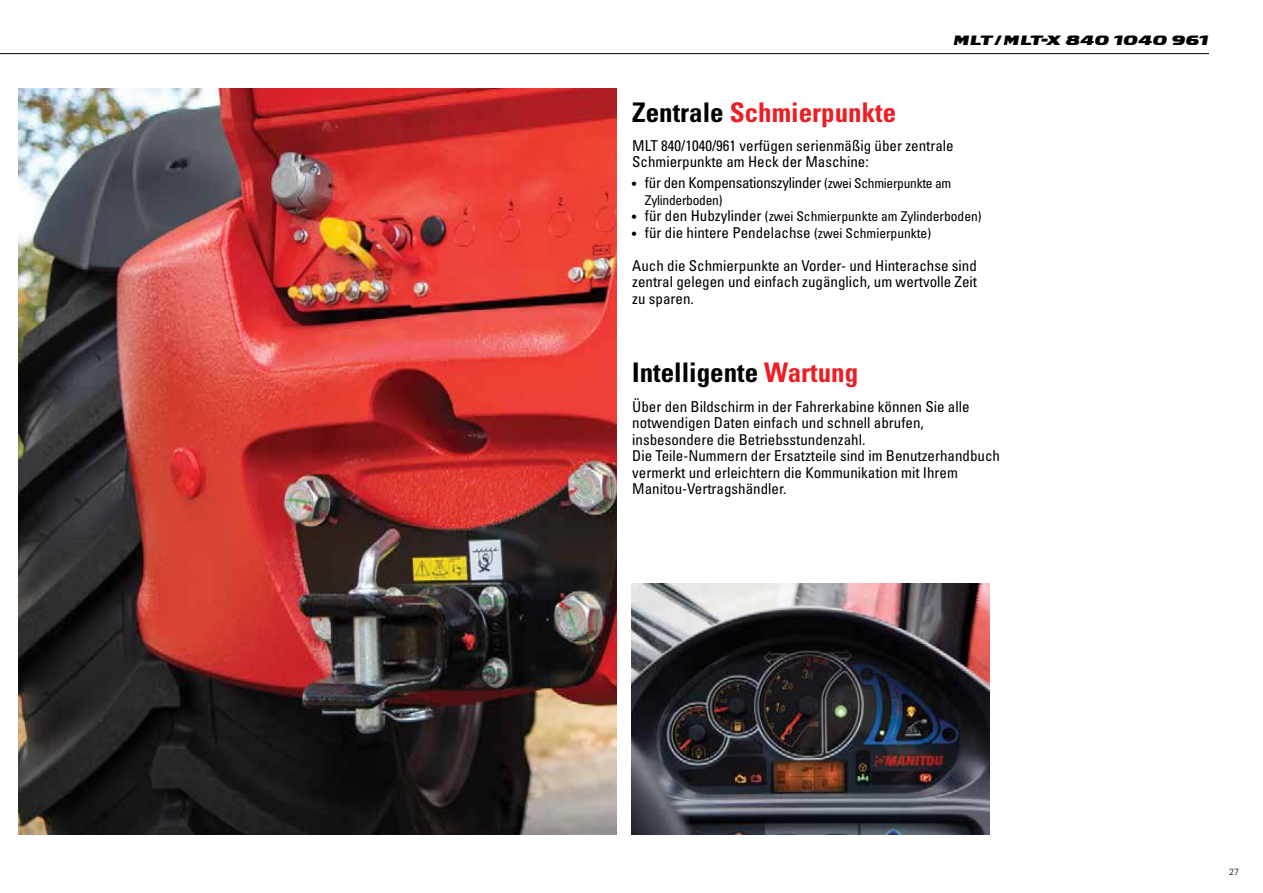
<style>
.page{position:relative;width:1263px;height:893px;background:#fff}
.page>*{position:absolute;margin:0;border:0;box-sizing:border-box;transform-origin:0 0}
.t1{font:27px "Univers LTCYR 67 Bold Cond";color:#ed1d24}
.t2{font:27px "Univers LTCYR 67 Bold Cond";color:#000}
.t3{font:condensed 15px/16.5px "Univers LTCYR 57";color:#000}
.t4{font:condensed 15px "Univers LTCYR 57";letter-spacing:-.02em;color:#000}
.t5{font:condensed 13.5px "Univers LTCYR 57";color:#000}
.t6{font:800 13.5px "Manitou";color:#000}
.t7{font:condensed 13.5px "Univers LTCYR 57";letter-spacing:-.02em;color:#000}
.t8{font:300 9px "Univers LTCYR 45";color:#000}
.s1{color:#000}
.s2{font-size:12px}
.s3{font-size:13.5px}
.s4{font-size:15px}
.s5{color:#ed1d24}
</style>
<div class="page">
<hr style="left:0;top:53px;width:1209px;height:1px;background:#000">
<img style="left:18px;top:89px;width:598px;height:745px">
<img style="left:631px;top:584px;width:359px;height:250px">
<p class="t6" style="left:953px;top:36px;width:257px">MLT/MLT-X 840 1040 961</p>
<h1 class="t1" style="left:632px;top:95px;width:266px"><span class="s1">Zentrale</span> Schmierpunkte</h1>
<p class="t3" style="left:632px;top:137px;width:323px">MLT 840/1040/961 verfügen serienmäßig über zentrale<br>Schmierpunkte am Heck der Maschine:</p>
<p class="t4" style="left:632px;top:173px;width:321px"><span class="s2">•</span> für den Kompensationszylinder <span class="s3">(zwei Schmierpunkte am</span></p>
<p class="t7" style="left:645px;top:191px;width:79px">Zylinderboden)</p>
<p class="t5" style="left:632px;top:208px;width:351px"><span class="s2">•</span> <span class="s4">für den Hubzylinder</span> (zwei Schmierpunkte am Zylinderboden)</p>
<p class="t3" style="left:632px;top:224px;width:300px"><span class="s2">•</span> für die hintere Pendelachse <span class="s3">(zwei Schmierpunkte)</span></p>
<p class="t3" style="left:632px;top:257px;width:346px;text-align:justify">Auch die Schmierpunkte an Vorder- und Hinterachse sind zentral gelegen und einfach zugänglich, um wertvolle Zeit zu sparen.</p>
<h1 class="t2" style="left:632px;top:356px;width:228px">Intelligente <span class="s5">Wartung</span></h1>
<p class="t3" style="left:632px;top:398px;width:369px">Über den Bildschirm in der Fahrerkabine können Sie alle notwendigen Daten einfach und schnell abrufen, insbesondere die Betriebsstundenzahl.<br>Die Teile-Nummern der Ersatzteile sind im Benutzerhandbuch vermerkt und erleichtern die Kommunikation mit Ihrem Manitou-Vertragshändler.</p>
<p class="t8" style="left:1229px;top:866px;width:12px">27</p>
</div>
